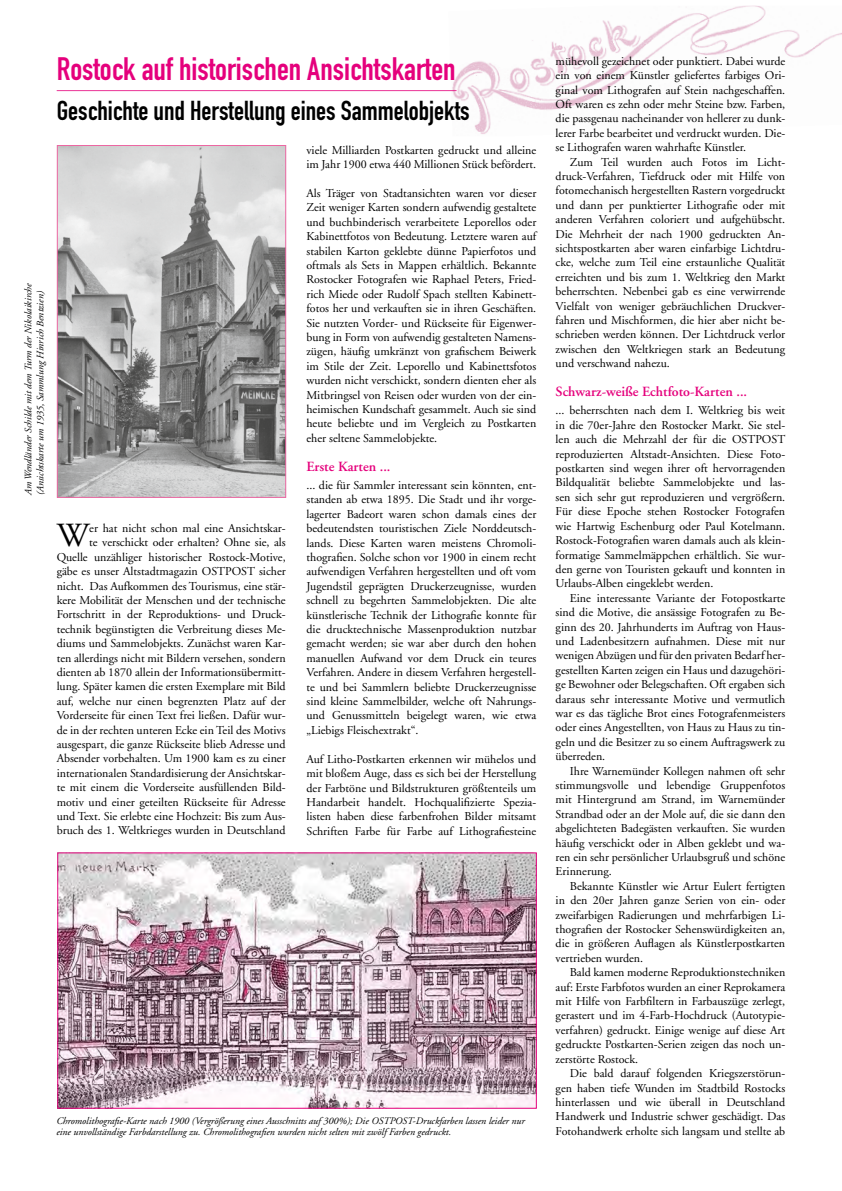
<style>
.page{position:relative;width:842px;height:1191px;background:#fff}
.page>*{position:absolute;margin:0;border:0;box-sizing:border-box;transform-origin:0 0}
.fließtext{font:33.7px "Adobe Garamond";color:#000}
.fließtext-2{font:32px "DIN Engschrift";color:#e5007c}
.fließtext-3{font:27px "DIN Engschrift";color:#000}
.fließtext-4{font:600 14px "Adobe Garamond";color:#e5007c}
.fließtext-5{font:12px/14.4px "Adobe Garamond";color:#000;text-align:justify}
.t1{font:italic 10px/11px "Adobe Garamond";color:#000}
</style>
<div class="page">
<img style="left:448px;top:6px;width:394px;height:128px">
<hr style="left:57px;top:90px;width:400px;height:1px;background:#e5007c">
<img style="left:59px;top:854px;width:476px;height:252px">
<div style="left:57px;top:852px;width:480px;height:256px;border:1px solid #e5007c"></div>
<img style="left:59px;top:147px;width:225px;height:349px">
<div style="left:57px;top:145px;width:229px;height:353px;border:1px solid #eb5f9e"></div>
<p class="t1" style="left:23px;top:495px;width:214px;rotate:-90deg">Am Wendländer Schilde mit dem Turm der Nikolaikirche</p>
<p class="t1" style="left:35px;top:495px;width:206px;rotate:-90deg">(Ansichtskarte um 1935, Sammlung Hinrich Bentzien)</p>
<p class="fließtext-2" style="left:57px;top:50px;width:400px">Rostock auf historischen Ansichtskarten</p>
<p class="fließtext-3" style="left:57px;top:95px;width:414px">Geschichte und Herstellung eines Sammelobjekts</p>
<p class="fließtext-5" style="left:57px;top:521px;width:231px;text-align:right">er hat nicht schon mal eine Ansichtskar-<br>te verschickt oder erhalten? Ohne sie, als Quelle unzähliger historischer Rostock-Motive, gäbe es unser Altstadtmagazin OSTPOST sicher nicht. Das Aufkommen des Tourismus, eine stär&shy;kere Mobilität der Menschen und der technische Fortschritt in der Reproduktions- und Druck&shy;technik begünstigten die Verbreitung dieses Me&shy;diums und Sammelobjekts. Zunächst waren Kar&shy;ten allerdings nicht mit Bildern versehen, sondern dienten ab 1870 allein der Informationsübermitt&shy;lung. Später kamen die ersten Exemplare mit Bild auf, welche nur einen begrenzten Platz auf der Vorderseite für einen Text frei ließen. Dafür wur&shy;de in der rechten unteren Ecke ein Teil des Motivs ausgespart, die ganze Rückseite blieb Adresse und Absender vorbehalten. Um 1900 kam es zu einer internationalen Standardisierung der Ansichtskar&shy;te mit einem die Vorderseite ausfüllenden Bild&shy;motiv und einer geteilten Rückseite für Adresse und Text. Sie erlebte eine Hochzeit: Bis zum Aus&shy;bruch des 1. Weltkrieges wurden in Deutschland</p>
<p class="fließtext" style="left:57px;top:517px;width:34px">W</p>
<p class="fließtext-5" style="left:306px;top:143px;width:231px">viele Milliarden Postkarten gedruckt und alleine im Jahr 1900 etwa 440 Millionen Stück befördert.</p>
<p class="fließtext-5" style="left:306px;top:186px;width:231px">Als Träger von Stadtansichten waren vor dieser Zeit weniger Karten sondern aufwendig gestaltete und buchbinderisch verarbeitete Leporellos oder Kabinettfotos von Bedeutung. Letztere waren auf stabilen Karton geklebte dünne Papierfotos und oftmals als Sets in Mappen erhältlich. Bekannte Rostocker Fotografen wie Raphael Peters, Fried&shy;rich Miede oder Rudolf Spach stellten Kabinett&shy;fotos her und verkauften sie in ihren Geschäften.<br>Sie nutzten Vorder- und Rückseite für Eigenwer&shy;bung in Form von aufwendig gestalteten Namens&shy;zügen, häufig umkränzt von grafischem Beiwerk im Stile der Zeit. Leporello und Kabinettsfotos wurden nicht verschickt, sondern dienten eher als Mitbringsel von Reisen oder wurden von der ein&shy;heimischen Kundschaft gesammelt. Auch sie sind heute beliebte und im Vergleich zu Postkarten eher seltene Sammelobjekte.</p>
<p class="fließtext-4" style="left:306px;top:458px;width:86px">Erste Karten ...</p>
<p class="fließtext-5" style="left:306px;top:478px;width:231px">... die für Sammler interessant sein könnten, ent&shy;standen ab etwa 1895. Die Stadt und ihr vorge&shy;lagerter Badeort waren schon damals eines der bedeutendsten touristischen Ziele Norddeutsch&shy;lands. Diese Karten waren meistens Chromoli&shy;thografien. Solche schon vor 1900 in einem recht aufwendigen Verfahren hergestellten und oft vom Jugendstil geprägten Druckerzeugnisse, wurden schnell zu begehrten Sammelobjekten. Die alte künstlerische Technik der Lithografie konnte für die drucktechnische Massenproduktion nutzbar gemacht werden; sie war aber durch den hohen manuellen Aufwand vor dem Druck ein teures Verfahren. Andere in diesem Verfahren hergestell&shy;te und bei Sammlern beliebte Druckerzeugnisse sind kleine Sammelbilder, welche oft Nahrungs&shy;und Genussmitteln beigelegt waren, wie etwa „Liebigs Fleischextrakt“.</p>
<p class="fließtext-5" style="left:306px;top:752px;width:231px">Auf Litho-Postkarten erkennen wir mühelos und mit bloßem Auge, dass es sich bei der Herstellung der Farbtöne und Bildstrukturen größtenteils um Handarbeit handelt. Hochqualifizierte Spezia&shy;listen haben diese farbenfrohen Bilder mitsamt Schriften Farbe für Farbe auf Lithografiesteine</p>
<p class="t1" style="left:56px;top:1115px;width:470px">Chromolithografie-Karte nach 1900 (Vergrößerung eines Ausschnitts auf 300%); Die OSTPOST-Druckfarben lassen leider nur eine unvollständige Farbdarstellung zu. Chromolithografien wurden nicht selten mit zwölf Farben gedruckt.</p>
<p class="fließtext-5" style="left:556px;top:54px;width:231px">mühevoll gezeichnet oder punktiert. Dabei wurde ein von einem Künstler geliefertes farbiges Ori&shy;ginal vom Lithografen auf Stein nachgeschaffen.<br>Oft waren es zehn oder mehr Steine bzw. Farben, die passgenau nacheinander von hellerer zu dunk&shy;lerer Farbe bearbeitet und verdruckt wurden. Die&shy;se Lithografen waren wahrhafte Künstler.</p>
<p class="fließtext-5" style="left:556px;top:155px;width:231px;text-indent:14px">Zum Teil wurden auch Fotos im Licht&shy;druck-Verfahren, Tiefdruck oder mit Hilfe von fotomechanisch hergestellten Rastern vorgedruckt und dann per punktierter Lithografie oder mit anderen Verfahren coloriert und aufgehübscht.<br>Die Mehrheit der nach 1900 gedruckten An&shy;sichtspostkarten aber waren einfarbige Lichtdru&shy;cke, welche zum Teil eine erstaunliche Qualität erreichten und bis zum 1. Weltkrieg den Markt beherrschten. Nebenbei gab es eine verwirrende Vielfalt von weniger gebräuchlichen Druckver&shy;fahren und Mischformen, die hier aber nicht be&shy;schrieben werden können. Der Lichtdruck verlor zwischen den Weltkriegen stark an Bedeutung und verschwand nahezu.</p>
<p class="fließtext-4" style="left:556px;top:384px;width:193px">Schwarz-weiße Echtfoto-Karten ...</p>
<p class="fließtext-5" style="left:556px;top:404px;width:231px">... beherrschten nach dem I. Weltkrieg bis weit in die 70er-Jahre den Rostocker Markt. Sie stel&shy;len auch die Mehrzahl der für die OSTPOST reproduzierten Altstadt-Ansichten. Diese Foto&shy;postkarten sind wegen ihrer oft hervorragenden Bildqualität beliebte Sammelobjekte und las&shy;sen sich sehr gut reproduzieren und vergrößern.<br>Für diese Epoche stehen Rostocker Fotografen wie Hartwig Eschenburg oder Paul Kotelmann.<br>Rostock-Fotografien waren damals auch als klein&shy;formatige Sammelmäppchen erhältlich. Sie wur&shy;den gerne von Touristen gekauft und konnten in Urlaubs-Alben eingeklebt werden.</p>
<p class="fließtext-5" style="left:556px;top:591px;width:231px;text-indent:14px">Eine interessante Variante der Fotopostkarte sind die Motive, die ansässige Fotografen zu Be&shy;ginn des 20. Jahrhunderts im Auftrag von Haus&shy;und Ladenbesitzern aufnahmen. Diese mit nur wenigen Abzügen und für den privaten Bedarf her&shy;gestellten Karten zeigen ein Haus und dazugehöri&shy;ge Bewohner oder Belegschaften. Oft ergaben sich daraus sehr interessante Motive und vermutlich war es das tägliche Brot eines Fotografenmeisters oder eines Angestellten, von Haus zu Haus zu tin&shy;geln und die Besitzer zu so einem Auftragswerk zu überreden.</p>
<p class="fließtext-5" style="left:556px;top:764px;width:231px;text-indent:14px">Ihre Warnemünder Kollegen nahmen oft sehr stimmungsvolle und lebendige Gruppenfotos mit Hintergrund am Strand, im Warnemünder Strandbad oder an der Mole auf, die sie dann den abgelichteten Badegästen verkauften. Sie wurden häufig verschickt oder in Alben geklebt und wa&shy;ren ein sehr persönlicher Urlaubsgruß und schöne Erinnerung.</p>
<p class="fließtext-5" style="left:556px;top:879px;width:231px;text-indent:14px">Bekannte Künstler wie Artur Eulert fertigten in den 20er Jahren ganze Serien von ein- oder zweifarbigen Radierungen und mehrfarbigen Li&shy;thografien der Rostocker Sehenswürdigkeiten an, die in größeren Auflagen als Künstlerpostkarten vertrieben wurden.</p>
<p class="fließtext-5" style="left:556px;top:965px;width:231px;text-indent:14px">Bald kamen moderne Reproduktionstechniken auf: Erste Farbfotos wurden an einer Reprokamera mit Hilfe von Farbfiltern in Farbauszüge zerlegt, gerastert und im 4-Farb-Hochdruck (Autotypie&shy;verfahren) gedruckt. Einige wenige auf diese Art gedruckte Postkarten-Serien zeigen das noch un&shy;zerstörte Rostock.</p>
<p class="fließtext-5" style="left:556px;top:1066px;width:231px;text-indent:14px">Die bald darauf folgenden Kriegszerstörun&shy;gen haben tiefe Wunden im Stadtbild Rostocks hinterlassen und wie überall in Deutschland Handwerk und Industrie schwer geschädigt. Das Fotohandwerk erholte sich langsam und stellte ab</p>
</div>
